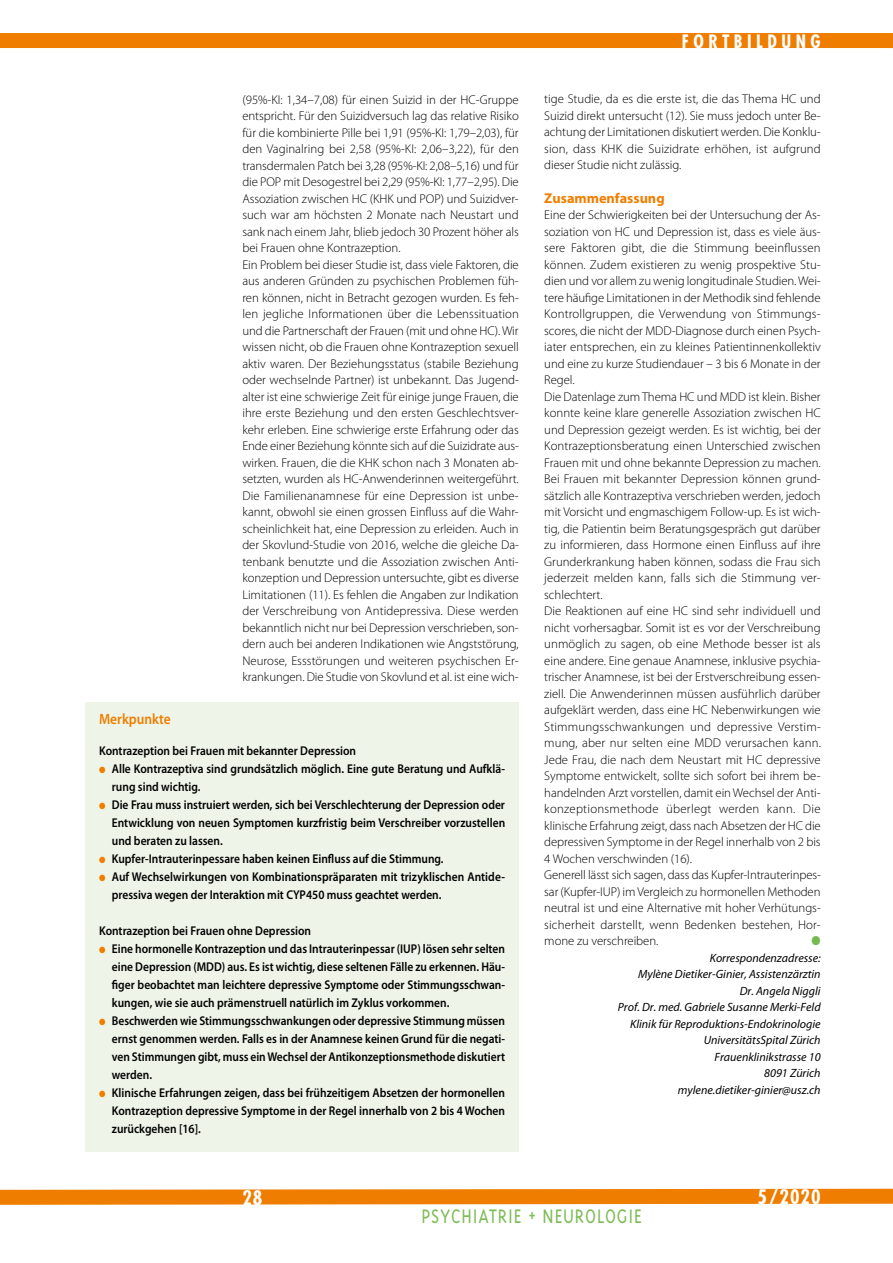
<style>
.page{position:relative;width:893px;height:1263px;background:#fff}
.page>*{position:absolute;margin:0;border:0;box-sizing:border-box;transform-origin:0 0}
.t1{font:300 22.5px "Triplex";letter-spacing:.04em;color:#7ebc56;scale:.88 1}
.t2{font:700 condensed 19.5px "Futura";letter-spacing:.05em;color:#fff}
.t3{font:700 condensed 18px "Futura";letter-spacing:.25em;color:#fff}
.t4{font:600 15px "Myriad Pro";color:#ef7d00;scale:.9 1}
.t5{font:700 14.25px "Myriad Pro";color:#ef7d00}
.t6{font:300 12.75px/16.5px "Myriad Pro";letter-spacing:-.005em;color:#000}
.t7{font:600 12.75px/18px "Myriad Pro";color:#000;text-align:justify;scale:.9 1}
.t8{font:12.75px "Zapf Dingbats";color:#75b94e;scale:.9 1}
.t9{font:italic 12px/16.5px "Myriad Pro";color:#000;text-align:right}
.s1{color:#ef7d00}
</style>
<div class="page">
<svg style="left:0;top:1188px;width:893px;height:17px;background:#f08c1d"></svg>
<div style="left:0;top:33px;width:893px;height:15px;background:#ef7d00"></div>
<div style="left:85px;top:702px;width:434px;height:449px;background:#eef5e8"></div>
<h3 class="t3" style="left:682px;top:30px;width:140px">FORTBILDUNG</h3>
<p class="t6" style="left:242px;top:91px;width:278px">(95%-KI: 1,34–7,08) für einen Suizid in der HC-Gruppe entspricht. Für den Suizidversuch lag das relative Risiko für die kombinierte Pille bei 1,91 (95%-KI: 1,79–2,03), für den Vaginalring bei 2,58 (95%-KI: 2,06–3,22), für den transdermalen Patch bei 3,28 (95%-KI: 2,08–5,16) und für die POP mit Desogestrel bei 2,29 (95%-KI: 1,77–2,95). Die Assoziation zwischen HC (KHK und POP) und Suizidver&shy;such war am höchsten 2 Monate nach Neustart und sank nach einem Jahr, blieb jedoch 30 Prozent höher als bei Frauen ohne Kontrazeption.<br>Ein Problem bei dieser Studie ist, dass viele Faktoren, die aus anderen Gründen zu psychischen Problemen füh&shy;ren können, nicht in Betracht gezogen wurden. Es feh&shy;len jegliche Informationen über die Lebenssituation und die Partnerschaft der Frauen (mit und ohne HC). Wir wissen nicht, ob die Frauen ohne Kontrazeption sexuell aktiv waren. Der Beziehungsstatus (stabile Beziehung oder wechselnde Partner) ist unbekannt. Das Jugend&shy;alter ist eine schwierige Zeit für einige junge Frauen, die ihre erste Beziehung und den ersten Geschlechtsver&shy;kehr erleben. Eine schwierige erste Erfahrung oder das Ende einer Beziehung könnte sich auf die Suizidrate aus&shy;wirken. Frauen, die die KHK schon nach 3 Monaten ab&shy;setzten, wurden als HC-Anwenderinnen weitergeführt.<br>Die Familienanamnese für eine Depression ist unbe&shy;kannt, obwohl sie einen grossen Einfluss auf die Wahr&shy;scheinlichkeit hat, eine Depression zu erleiden. Auch in der Skovlund-Studie von 2016, welche die gleiche Da&shy;tenbank benutzte und die Assoziation zwischen Anti&shy;konzeption und Depression untersuchte, gibt es diverse Limitationen (11). Es fehlen die Angaben zur Indikation der Verschreibung von Antidepressiva. Diese werden bekanntlich nicht nur bei Depression verschrieben, son&shy;dern auch bei anderen Indikationen wie Angststörung, Neurose, Essstörungen und weiteren psychischen Er&shy;krankungen. Die Studie von Skovlund et al. ist eine wich-</p>
<p class="t6" style="left:544px;top:91px;width:278px;text-align:justify">tige Studie, da es die erste ist, die das Thema HC und Suizid direkt untersucht (12). Sie muss jedoch unter Be&shy;achtung der Limitationen diskutiert werden. Die Konklu&shy;sion, dass KHK die Suizidrate erhöhen, ist aufgrund dieser Studie nicht zulässig.</p>
<p class="t5" style="left:544px;top:190px;width:122px">Zusammenfassung</p>
<p class="t6" style="left:544px;top:207px;width:278px">Eine der Schwierigkeiten bei der Untersuchung der As&shy;soziation von HC und Depression ist, dass es viele äus&shy;sere Faktoren gibt, die die Stimmung beeinflussen können. Zudem existieren zu wenig prospektive Stu&shy;dien und vor allem zu wenig longitudinale Studien. Wei&shy;tere häufige Limitationen in der Methodik sind fehlende Kontrollgruppen, die Verwendung von Stimmungs&shy;scores, die nicht der MDD-Diagnose durch einen Psych&shy;iater entsprechen, ein zu kleines Patientinnenkollektiv und eine zu kurze Studiendauer – 3 bis 6 Monate in der Regel.<br>Die Datenlage zum Thema HC und MDD ist klein. Bisher konnte keine klare generelle Assoziation zwischen HC und Depression gezeigt werden. Es ist wichtig, bei der Kontrazeptionsberatung einen Unterschied zwischen Frauen mit und ohne bekannte Depression zu machen.<br>Bei Frauen mit bekannter Depression können grund&shy;sätzlich alle Kontrazeptiva verschrieben werden, jedoch mit Vorsicht und engmaschigem Follow-up. Es ist wich&shy;tig, die Patientin beim Beratungsgespräch gut darüber zu informieren, dass Hormone einen Einfluss auf ihre Grunderkrankung haben können, sodass die Frau sich jederzeit melden kann, falls sich die Stimmung ver&shy;schlechtert.<br>Die Reaktionen auf eine HC sind sehr individuell und nicht vorhersagbar. Somit ist es vor der Verschreibung unmöglich zu sagen, ob eine Methode besser ist als eine andere. Eine genaue Anamnese, inklusive psychia&shy;trischer Anamnese, ist bei der Erstverschreibung essen&shy;ziell. Die Anwenderinnen müssen ausführlich darüber aufgeklärt werden, dass eine HC Nebenwirkungen wie Stimmungsschwankungen und depressive Verstim&shy;mung, aber nur selten eine MDD verursachen kann.<br>Jede Frau, die nach dem Neustart mit HC depressive Symptome entwickelt, sollte sich sofort bei ihrem be&shy;handelnden Arzt vorstellen, damit ein Wechsel der Anti&shy;konzeptionsmethode überlegt werden kann. Die klinische Erfahrung zeigt, dass nach Absetzen der HC die depressiven Symptome in der Regel innerhalb von 2 bis 4 Wochen verschwinden (16).<br>Generell lässt sich sagen, dass das Kupfer-Intrauterinpes&shy;sar (Kupfer-IUP) im Vergleich zu hormonellen Methoden neutral ist und eine Alternative mit hoher Verhütungs&shy;sicherheit darstellt, wenn Bedenken bestehen, Hor&shy;mone zu verschreiben.</p>
<p class="t4" style="left:99px;top:711px;width:81px">Merkpunkte</p>
<p class="t7" style="left:99px;top:742px;width:287px">Kontrazeption bei Frauen mit bekannter Depression</p>
<p class="t7" style="left:112px;top:760px;width:438px;text-indent:-13px"><span class="s1">●</span> Alle Kontrazeptiva sind grundsätzlich möglich. Eine gute Beratung und Aufklä&shy;rung sind wichtig.</p>
<p class="t7" style="left:112px;top:796px;width:439px;text-indent:-13px"><span class="s1">●</span> Die Frau muss instruiert werden, sich bei Verschlechterung der Depression oder Entwicklung von neuen Symptomen kurzfristig beim Verschreiber vorzustellen und beraten zu lassen.</p>
<p class="t7" style="left:99px;top:850px;width:384px"><span class="s1">●</span> Kupfer-Intrauterinpessare haben keinen Einfluss auf die Stimmung.</p>
<p class="t7" style="left:112px;top:868px;width:438px;text-indent:-13px"><span class="s1">●</span> Auf Wechselwirkungen von Kombinationspräparaten mit trizyklischen Antide&shy;pressiva wegen der Interaktion mit CYP450 muss geachtet werden.</p>
<p class="t7" style="left:99px;top:922px;width:237px">Kontrazeption bei Frauen ohne Depression</p>
<p class="t7" style="left:112px;top:940px;width:438px;text-indent:-13px"><span class="s1">●</span> Eine hormonelle Kontrazeption und das Intrauterinpessar (IUP) lösen sehr selten eine Depression (MDD) aus. Es ist wichtig, diese seltenen Fälle zu erkennen. Häu&shy;figer beobachtet man leichtere depressive Symptome oder Stimmungsschwan&shy;kungen, wie sie auch prämenstruell natürlich im Zyklus vorkommen.</p>
<p class="t7" style="left:112px;top:1012px;width:438px;text-indent:-13px"><span class="s1">●</span> Beschwerden wie Stimmungsschwankungen oder depressive Stimmung müssen ernst genommen werden. Falls es in der Anamnese keinen Grund für die negati&shy;ven Stimmungen gibt, muss ein Wechsel der Antikonzeptionsmethode diskutiert werden.</p>
<p class="t7" style="left:112px;top:1084px;width:438px;text-indent:-13px"><span class="s1">●</span> Klinische Erfahrungen zeigen, dass bei frühzeitigem Absetzen der hormonellen Kontrazeption depressive Symptome in der Regel innerhalb von 2 bis 4 Wochen zurückgehen [16].</p>
<p class="t8" style="left:812px;top:935px;width:12px">●</p>
<p class="t9" style="left:618px;top:950px;width:204px">Korrespondenzadresse:<br>Mylène Dietiker-Ginier, Assistenzärztin<br>Dr. Angela Niggli<br>Prof. Dr. med. Gabriele Susanne Merki-Feld<br>Klinik für Reproduktions-Endokrinologie<br>UniversitätsSpital Zürich<br>Frauenklinikstrasse 10<br>8091 Zürich<br>mylene.dietiker-ginier@usz.ch</p>
<h2 class="t2" style="left:242px;top:1185px;width:22px">28</h2>
<h2 class="t2" style="left:757px;top:1184px;width:65px">5/2020</h2>
<h1 class="t1" style="left:421px;top:1203px;width:252px">PSYCHIATRIE + NEUROLOGIE</h1>
</div>
